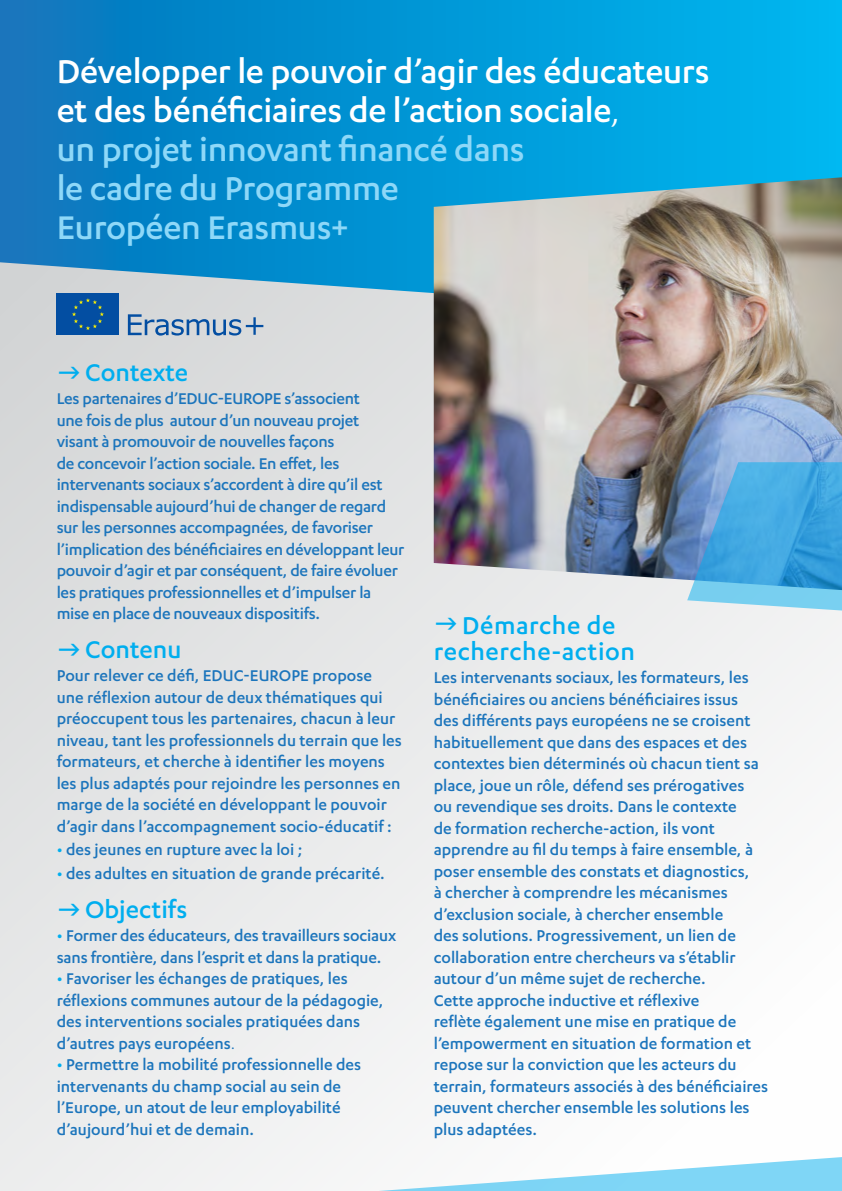
<style>
.page{position:relative;width:842px;height:1191px;background:#fff}
.page>*{position:absolute;margin:0;border:0;box-sizing:border-box;transform-origin:0 0}
.t1{font:500 38px/39px "Karbon";letter-spacing:-.01em;color:#fff}
.t2{font:500 28px/26px "Karbon";letter-spacing:.02em;color:#00aeef;text-align:center}
.t3{font:500 18px/21.4px "Karbon";color:#1c75bc}
.s1{font-weight:400}
.s2{color:#8ed8f8}
.s3{color:#00aeef}
</style>
<div class="page">
<div style="left:0;top:0;width:842px;height:1191px;background:linear-gradient(to right,#dedfe0,#fbfbfb)"></div>
<svg style="left:0;top:0;width:842px;height:322px;background:#1398d3"></svg>
<img style="left:434px;top:177px;width:408px;height:413px">
<svg style="left:146px;top:1155px;width:696px;height:36px"></svg>
<svg style="left:687px;top:462px;width:155px;height:149px;background:#55abde"></svg>
<svg style="left:128px;top:314px;width:135px;height:21px;background:#9ab1c9"></svg>
<div style="left:57px;top:293px;width:62px;height:42px;background:#034ea2"></div>
<svg style="left:72px;top:298px;width:32px;height:32px"></svg>
<svg style="left:59px;top:367px;width:20px;height:12px"></svg>
<svg style="left:59px;top:644px;width:20px;height:11px"></svg>
<svg style="left:59px;top:903px;width:20px;height:12px"></svg>
<svg style="left:436px;top:618px;width:20px;height:11px"></svg>
<h1 class="t1" style="left:57px;top:50px;width:654px">Développer le pouvoir d’agir des éducateurs et des bénéficiaires de l’action sociale<span class="s1">,<br></span><span class="s2">un projet innovant financé dans<br>le cadre du Programme<br>Européen Erasmus+</span></h1>
<h2 class="t2" style="left:85px;top:359px;width:105px">Contexte</h2>
<p class="t3" style="left:57px;top:387px;width:349px">Les partenaires d’Educ-Europe s’associent<br>une fois de plus autour d’un nouveau projet visant à promouvoir de nouvelles façons<br>de concevoir l’action sociale. En effet, les intervenants sociaux s’accordent à dire qu’il est indispensable aujourd’hui de changer de regard sur les personnes accompagnées, de favoriser l’implication des bénéficiaires en développant leur pouvoir d’agir et par conséquent, de faire évoluer les pratiques professionnelles et d’impulser la mise en place de nouveaux dispositifs.</p>
<h2 class="t2" style="left:85px;top:635px;width:98px">Contenu</h2>
<p class="t3" style="left:57px;top:664px;width:347px">Pour relever ce défi, Educ-Europe propose une réflexion autour de deux thématiques qui préoccupent tous les partenaires, chacun à leur niveau, tant les professionnels du terrain que les formateurs, et cherche à identifier les moyens les plus adaptés pour rejoindre les personnes en marge de la société en développant le pouvoir d’agir dans l’accompagnement socio-éducatif :</p>
<p class="t3" style="left:57px;top:838px;width:247px"><span class="s3">•</span> des jeunes en rupture avec la loi ;</p>
<p class="t3" style="left:57px;top:862px;width:330px"><span class="s3">•</span> des adultes en situation de grande précarité.</p>
<h2 class="t2" style="left:85px;top:895px;width:104px">Objectifs</h2>
<p class="t3" style="left:57px;top:924px;width:341px"><span class="s3">•</span> Former des éducateurs, des travailleurs sociaux sans frontière, dans l’esprit et dans la pratique.</p>
<p class="t3" style="left:57px;top:967px;width:328px"><span class="s3">•</span> Favoriser les échanges de pratiques, les réflexions communes autour de la pédagogie, des interventions sociales pratiquées dans d’autres pays européens<span class="s1">.</span></p>
<p class="t3" style="left:57px;top:1053px;width:306px"><span class="s3">•</span> Permettre la mobilité professionnelle des intervenants du champ social au sein de l’Europe, un atout de leur employabilité d’aujourd’hui et de demain.</p>
<h2 class="t2" style="left:434px;top:611px;width:203px">Démarche de recherche-action</h2>
<p class="t3" style="left:434px;top:666px;width:336px">Les intervenants sociaux, les formateurs, les bénéficiaires ou anciens bénéficiaires issus<br>des différents pays européens ne se croisent habituellement que dans des espaces et des contextes bien déterminés où chacun tient sa place, joue un rôle, défend ses prérogatives<br>ou revendique ses droits. Dans le contexte<br>de formation recherche-action, ils vont apprendre au fil du temps à faire ensemble, à poser ensemble des constats et diagnostics,<br>à chercher à comprendre les mécanismes d’exclusion sociale, à chercher ensemble<br>des solutions. Progressivement, un lien de collaboration entre chercheurs va s’établir autour d’un même sujet de recherche.<br>Cette approche inductive et réflexive<br>reflète également une mise en pratique de l’empowerment en situation de formation et repose sur la conviction que les acteurs du terrain, formateurs associés à des bénéficiaires peuvent chercher ensemble les solutions les plus adaptées.</p>
</div>
